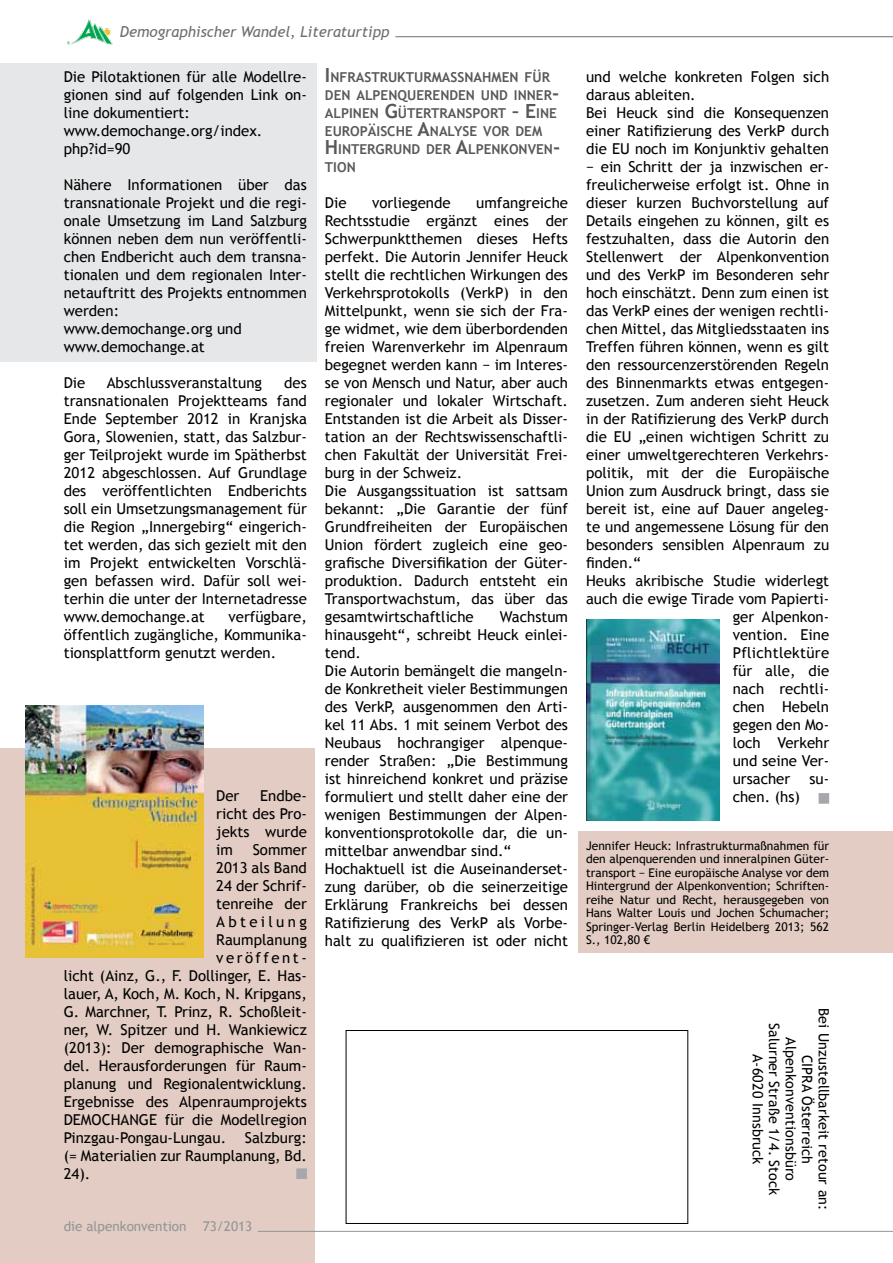
<style>
.page{position:relative;width:893px;height:1263px;background:#fff}
.page>*{position:absolute;margin:0;border:0;box-sizing:border-box;transform-origin:0 0}
.t1{font:15px/18px "Trebuchet MS";color:#000}
.t2{font:italic 15px "Trebuchet MS";color:#6d6e71}
.t3{font:15px "Trebuchet MS";letter-spacing:.02em;color:#000}
.t4{font:15px "Trebuchet MS";letter-spacing:.165em;color:#000}
.t5{font:15px "Trebuchet MS";letter-spacing:.225em;color:#000}
.t6{font:14.25px/16.5px "Trebuchet MS";letter-spacing:.01em;color:#000;text-align:center}
.t7{font:700 13.65px/18px "Trebuchet MS";color:#58595b}
.t8{font:13.5px "Trebuchet MS";color:#939598}
.t9{font:12px/13.5px "Trebuchet MS";color:#000;text-align:justify}
.s1{font-size:19.5px}
</style>
<div class="page">
<div style="left:0;top:748px;width:315px;height:515px;background:#e2ccc3"></div>
<div style="left:0;top:63px;width:316px;height:298px;background:#e6e7e8"></div>
<div style="left:578px;top:831px;width:315px;height:122px;background:#e2ccc3"></div>
<hr style="left:258px;top:1231px;width:635px;height:1px;background:#939598">
<img style="left:67px;top:19px;width:46px;height:26px">
<hr style="left:395px;top:36px;width:498px;height:1px;background:#6d6e71">
<div style="left:346px;top:1030px;width:342px;height:194px;border:1px solid #000"></div>
<img style="left:26px;top:706px;width:177px;height:252px">
<div style="left:296px;top:1168px;width:11px;height:11px;background:#a5a7aa;border:2px solid #a7a9ac"></div>
<img style="left:587px;top:619px;width:133px;height:202px">
<div style="left:819px;top:793px;width:10px;height:11px;background:#a5a7aa;border:2px solid #a7a9ac"></div>
<p class="t2" style="left:120px;top:22px;width:271px">Demographischer Wandel, Literaturtipp</p>
<p class="t1" style="left:64px;top:68px;width:245px">Die Pilotaktionen für alle Modellre&shy;gionen sind auf folgenden Link on&shy;line dokumentiert: www.demochange.org/index. php?id=90</p>
<p class="t1" style="left:64px;top:176px;width:245px">Nähere Informationen über das transnationale Projekt und die regi&shy;onale Umsetzung im Land Salzburg können neben dem nun veröffentli&shy;chen Endbericht auch dem transna&shy;tionalen und dem regionalen Inter&shy;netauftritt des Projekts entnommen werden:<br>www.demochange.org und www.demochange.at</p>
<p class="t1" style="left:64px;top:374px;width:23px">Die</p>
<p class="t1" style="left:107px;top:374px;width:157px">Abschlussveranstaltung</p>
<p class="t1" style="left:64px;top:374px;width:245px;text-align:justify;text-indent:221px">des transnationalen Projektteams fand Ende September 2012 in Kranjska Gora, Slowenien, statt, das Salzbur&shy;ger Teilprojekt wurde im Spätherbst 2012 abgeschlossen. Auf Grundlage des veröffentlichten Endberichts soll ein Umsetzungsmanagement für die Region „Innergebirg“ eingerich&shy;tet werden, das sich gezielt mit den im Projekt entwickelten Vorschlä&shy;gen befassen wird. Dafür soll wei&shy;terhin die unter der Internetadresse www.demochange.at</p>
<p class="t1" style="left:64px;top:608px;width:245px;text-align:justify;text-indent:165px">verfügbare, öffentlich zugängliche, Kommunika&shy;tionsplattform genutzt werden.</p>
<p class="t1" style="left:216px;top:787px;width:92px;text-align:justify;text-indent:44px">Endbe&shy;richt des Pro&shy;jekts wurde im</p>
<p class="t1" style="left:216px;top:787px;width:25px">Der</p>
<p class="t1" style="left:253px;top:841px;width:56px">Sommer</p>
<p class="t1" style="left:216px;top:859px;width:92px">2013 als Band</p>
<p class="t1" style="left:216px;top:877px;width:92px">24 der Schrif-</p>
<p class="t1" style="left:216px;top:895px;width:92px">tenreihe der</p>
<p class="t5" style="left:216px;top:913px;width:92px">Abteilung</p>
<p class="t1" style="left:216px;top:931px;width:92px">Raumplanung</p>
<p class="t4" style="left:216px;top:949px;width:92px">veröffent-</p>
<p class="t1" style="left:64px;top:967px;width:245px">licht (Ainz, G., F. Dollinger, E. Has-</p>
<p class="t1" style="left:64px;top:985px;width:245px">lauer, A, Koch, M. Koch, N. Kripgans,</p>
<p class="t1" style="left:64px;top:1003px;width:245px">G. Marchner, T. Prinz, R. Schoßleit-</p>
<p class="t1" style="left:64px;top:1021px;width:245px">ner, W. Spitzer und H. Wankiewicz</p>
<p class="t1" style="left:64px;top:1039px;width:245px">(2013): Der demographische Wan-</p>
<p class="t1" style="left:64px;top:1057px;width:245px">del. Herausforderungen für Raum-</p>
<p class="t1" style="left:64px;top:1075px;width:245px">planung und Regionalentwicklung.</p>
<p class="t1" style="left:64px;top:1093px;width:245px">Ergebnisse des Alpenraumprojekts</p>
<p class="t1" style="left:64px;top:1111px;width:245px">DEMOCHANGE für die Modellregion</p>
<p class="t1" style="left:64px;top:1129px;width:245px">Pinzgau-Pongau-Lungau. Salzburg:</p>
<p class="t1" style="left:64px;top:1147px;width:245px">(= Materialien zur Raumplanung, Bd.</p>
<p class="t1" style="left:64px;top:1165px;width:28px">24).</p>
<p class="t8" style="left:64px;top:1218px;width:190px">die alpenkonvention 73/2013</p>
<p class="t7" style="left:325px;top:68px;width:237px"><span class="s1">I</span> NFRASTRUKTURMASSNAHMEN FÜR<br>DEN ALPENQUERENDEN UND INNER<span class="s1">-<br></span>ALPINEN <span class="s1">G</span>ÜTERTRANSPORT <span class="s1">– E</span>INE<br>EUROPÄISCHE <span class="s1">A</span>NALYSE VOR DEM<br><span class="s1">H</span> INTERGRUND DER <span class="s1">A</span>LPENKONVEN<span class="s1">-<br></span>TION</p>
<p class="t1" style="left:325px;top:194px;width:23px">Die</p>
<p class="t1" style="left:372px;top:194px;width:80px">vorliegende</p>
<p class="t1" style="left:325px;top:194px;width:245px;text-indent:151px">umfangreiche Rechtsstudie ergänzt eines der Schwerpunktthemen dieses Hefts perfekt. Die Autorin Jennifer Heuck stellt die rechtlichen Wirkungen des Verkehrsprotokolls (VerkP) in den Mittelpunkt, wenn sie sich der Fra&shy;ge widmet, wie dem überbordenden freien Warenverkehr im Alpenraum begegnet werden kann − im Interes&shy;se von Mensch und Natur, aber auch regionaler und lokaler Wirtschaft.<br>Entstanden ist die Arbeit als Disser&shy;tation an der Rechtswissenschaftli&shy;chen Fakultät der Universität Frei&shy;burg in der Schweiz.<br>Die Ausgangssituation ist sattsam bekannt: „Die Garantie der fünf Grundfreiheiten der Europäischen Union fördert zugleich eine geo&shy;grafische Diversifikation der Güter&shy;produktion. Dadurch entsteht ein Transportwachstum, das über das gesamtwirtschaftliche</p>
<p class="t1" style="left:325px;top:608px;width:245px;text-indent:175px">Wachstum hinausgeht“, schreibt Heuck einlei&shy;tend.<br>Die Autorin bemängelt die mangeln&shy;de Konkretheit vieler Bestimmungen des VerkP, ausgenommen den Arti&shy;kel 11 Abs. 1 mit seinem Verbot des<br>Neubaus hochrangiger alpenque&shy;render Straßen: „Die Bestimmung ist hinreichend konkret und präzise formuliert und stellt daher eine der wenigen Bestimmungen der Alpen&shy;konventionsprotokolle dar, die un&shy;mittelbar anwendbar sind.“<br>Hochaktuell ist die Auseinanderset&shy;zung darüber, ob die seinerzeitige<br>Erklärung Frankreichs bei dessen<br>Ratifizierung des VerkP als Vorbe&shy;halt zu qualifizieren ist oder nicht</p>
<p class="t1" style="left:586px;top:68px;width:245px">und welche konkreten Folgen sich</p>
<p class="t1" style="left:586px;top:86px;width:111px">daraus ableiten.</p>
<p class="t1" style="left:586px;top:104px;width:245px">Bei Heuck sind die Konsequenzen</p>
<p class="t1" style="left:586px;top:122px;width:245px">einer Ratifizierung des VerkP durch</p>
<p class="t1" style="left:586px;top:140px;width:245px">die EU noch im Konjunktiv gehalten</p>
<p class="t1" style="left:586px;top:158px;width:245px">− ein Schritt der ja inzwischen er-</p>
<p class="t1" style="left:586px;top:176px;width:245px">freulicherweise erfolgt ist. Ohne in</p>
<p class="t1" style="left:586px;top:194px;width:245px">dieser kurzen Buchvorstellung auf</p>
<p class="t1" style="left:586px;top:212px;width:245px">Details eingehen zu können, gilt es</p>
<p class="t1" style="left:586px;top:230px;width:245px">festzuhalten, dass die Autorin den</p>
<p class="t1" style="left:586px;top:248px;width:245px">Stellenwert der Alpenkonvention</p>
<p class="t1" style="left:586px;top:266px;width:245px">und des VerkP im Besonderen sehr</p>
<p class="t1" style="left:586px;top:284px;width:245px">hoch einschätzt. Denn zum einen ist</p>
<p class="t1" style="left:586px;top:302px;width:245px">das VerkP eines der wenigen rechtli-</p>
<p class="t1" style="left:586px;top:320px;width:245px">chen Mittel, das Mitgliedsstaaten ins</p>
<p class="t1" style="left:586px;top:338px;width:245px">Treffen führen können, wenn es gilt</p>
<p class="t1" style="left:586px;top:356px;width:245px">den ressourcenzerstörenden Regeln</p>
<p class="t1" style="left:586px;top:374px;width:245px">des Binnenmarkts etwas entgegen-</p>
<p class="t1" style="left:586px;top:392px;width:245px">zusetzen. Zum anderen sieht Heuck</p>
<p class="t1" style="left:586px;top:410px;width:245px">in der Ratifizierung des VerkP durch</p>
<p class="t1" style="left:586px;top:428px;width:245px">die EU „einen wichtigen Schritt zu</p>
<p class="t1" style="left:586px;top:446px;width:245px">einer umweltgerechteren Verkehrs-</p>
<p class="t1" style="left:586px;top:464px;width:245px">politik, mit der die Europäische</p>
<p class="t1" style="left:586px;top:482px;width:245px">Union zum Ausdruck bringt, dass sie</p>
<p class="t1" style="left:586px;top:500px;width:245px">bereit ist, eine auf Dauer angeleg-</p>
<p class="t1" style="left:586px;top:518px;width:245px">te und angemessene Lösung für den</p>
<p class="t1" style="left:586px;top:536px;width:245px">besonders sensiblen Alpenraum zu</p>
<p class="t1" style="left:586px;top:554px;width:56px">finden.“</p>
<p class="t1" style="left:586px;top:572px;width:245px">Heuks akribische Studie widerlegt</p>
<p class="t1" style="left:586px;top:590px;width:245px">auch die ewige Tirade vom Papierti-</p>
<p class="t1" style="left:733px;top:608px;width:98px">ger Alpenkon-</p>
<p class="t1" style="left:733px;top:626px;width:98px">vention. Eine</p>
<p class="t3" style="left:733px;top:644px;width:98px">Pflichtlektüre</p>
<p class="t1" style="left:733px;top:662px;width:98px">für alle, die</p>
<p class="t1" style="left:733px;top:680px;width:98px">nach rechtli-</p>
<p class="t1" style="left:733px;top:698px;width:98px">chen Hebeln</p>
<p class="t1" style="left:733px;top:716px;width:98px">gegen den Mo-</p>
<p class="t1" style="left:733px;top:734px;width:98px">loch Verkehr</p>
<p class="t1" style="left:733px;top:752px;width:98px">und seine Ver-</p>
<p class="t1" style="left:733px;top:770px;width:59px">ursacher</p>
<p class="t1" style="left:809px;top:770px;width:21px">su-</p>
<p class="t1" style="left:733px;top:788px;width:69px">chen. (hs)</p>
<p class="t9" style="left:586px;top:839px;width:245px">Jennifer Heuck: Infrastrukturmaßnahmen für den alpenquerenden und inneralpinen Güter&shy;transport − Eine europäische Analyse vor dem Hintergrund der Alpenkonvention; Schriften&shy;reihe Natur und Recht, herausgegeben von Hans Walter Louis und Jochen Schumacher; Springer-Verlag Berlin Heidelberg 2013; 562<br>S., 102,80 €</p>
<p class="t6" style="left:832px;top:1008px;width:204px;rotate:90deg">Bei Unzustellbarkeit retour an:<br>CIPRA Österreich<br>Alpenkonventionsbüro<br>Salurner Straße 1/4. Stock<br>A-6020 Innsbruck</p>
</div>
